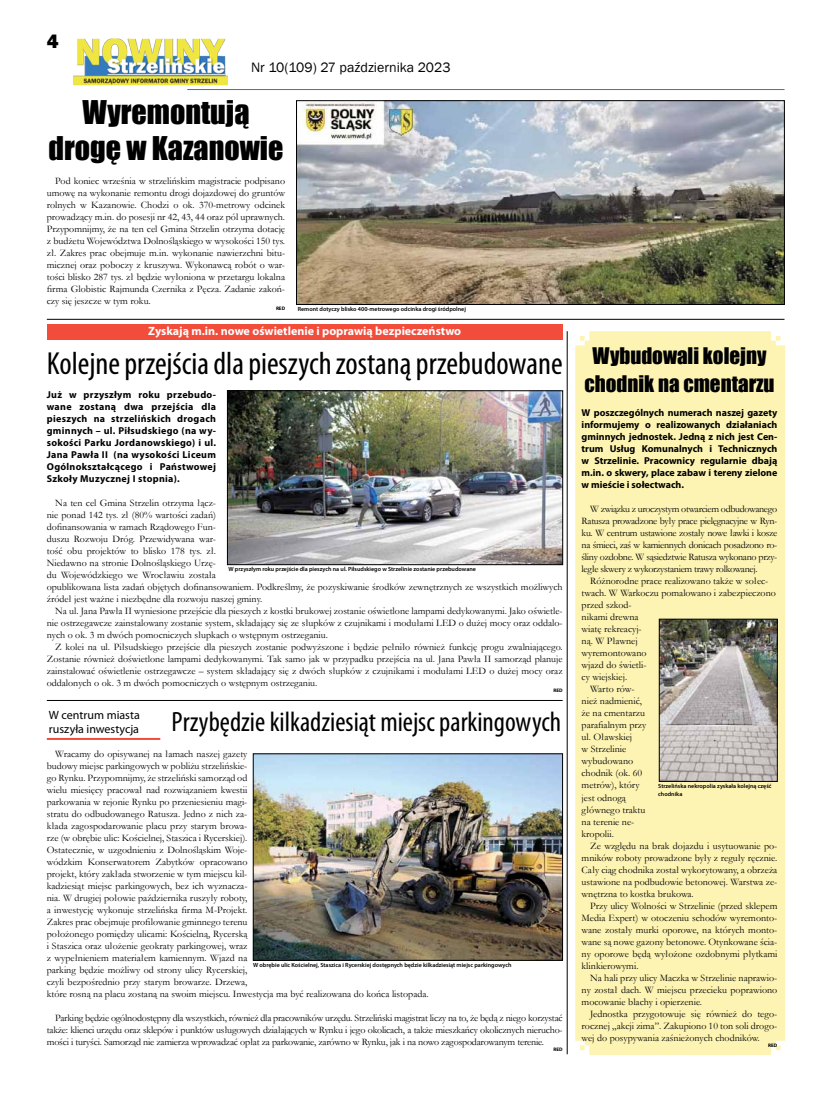
<style>
.page{position:relative;width:820px;height:1106px;background:#fff}
.page>*{position:absolute;margin:0;border:0;box-sizing:border-box;transform-origin:0 0}
.t1{font:condensed 32px "Myriad Pro";color:#000}
.t2{font:30px/36px "Impact";color:#000;text-align:center}
.t3{font:condensed 28px "Myriad Pro";color:#000}
.t4{font:21px/28.8px "Impact";color:#000;text-align:center}
.t5{font:800 20px "Franklin Gothic";color:#000}
.t6{font:14px "Franklin Gothic";color:#000}
.t7{font:700 12px "Myriad Pro";color:#fff}
.t8{font:12px/14.4px "Myriad Pro";color:#000}
.t9{font:10px/12px "Garamond";color:#000;text-align:justify}
.t10{font:700 10px/12px "Myriad Pro";letter-spacing:.015em;color:#000;text-align:justify}
.t11{font:600 6px/7.2px "Myriad Pro";color:#000}
.t12{font:700 5px "Myriad Pro";color:#000}
</style>
<div class="page">
<div style="left:47px;top:324px;width:515px;height:15px;background:#f24c3b"></div>
<div style="left:575px;top:331px;width:209px;height:723px;background:#fdf4b3"></div>
<hr style="left:187px;top:89px;width:597px;height:1px;background:#3379be">
<img style="left:73px;top:38px;width:155px;height:47px">
<img style="left:298px;top:103px;width:484px;height:199px">
<img style="left:661px;top:621px;width:114px;height:158px">
<div style="left:659px;top:619px;width:118px;height:162px;border:1px solid #000"></div>
<img style="left:255px;top:755px;width:305px;height:203px">
<div style="left:253px;top:753px;width:309px;height:207px;border:1px solid #000"></div>
<img style="left:229px;top:392px;width:331px;height:171px">
<div style="left:227px;top:390px;width:335px;height:175px;border:1px solid #000"></div>
<hr style="left:47px;top:319px;width:737px;height:1px;background:#000">
<hr style="left:566px;top:331px;width:1px;height:723px;background:#000">
<hr style="left:47px;top:738px;width:113px;height:2px;background:#f24c3b">
<hr style="left:47px;top:700px;width:515px;height:1px;background:#000">
<h3 class="t5" style="left:47px;top:28px;width:13px">4</h3>
<h3 class="t6" style="left:251px;top:59px;width:201px">Nr 10(109) 27 października 2023</h3>
<h2 class="t2" style="left:48px;top:94px;width:236px">Wyremontują drogę w Kazanowie</h2>
<p class="t9" style="left:47px;top:175px;width:240px;text-indent:9px">Pod koniec września w strzelińskim magistracie podpisano umowę na wykonanie remontu drogi dojazdowej do gruntów rolnych w Kazanowie. Chodzi o ok. 370-metrowy odcinek prowadzący m.in. do posesji nr 42, 43, 44 oraz pól uprawnych.<br>Przypomnijmy, że na ten cel Gmina Strzelin otrzyma dotację z budżetu Województwa Dolnośląskiego w wysokości 150 tys. zł. Zakres prac obejmuje m.in. wykonanie nawierzchni bitu&shy;micznej oraz poboczy z kruszywa. Wykonawcą robót o war&shy;tości blisko 287 tys. zł będzie wyłoniona w przetargu lokalna firma Globistic Rajmunda Czernika z Pęcza. Zadanie zakoń&shy;czy się jeszcze w tym roku.</p>
<p class="t12" style="left:276px;top:305px;width:11px">RED</p>
<p class="t11" style="left:297px;top:305px;width:170px">Remont dotyczy blisko 400-metrowego odcinka drogi śródpolnej</p>
<p class="t7" style="left:148px;top:323px;width:314px">Zyskają m.in. nowe oświetlenie i poprawią bezpieczeństwo</p>
<h1 class="t1" style="left:47px;top:344px;width:517px">Kolejne przejścia dla pieszych zostaną przebudowane</h1>
<p class="t10" style="left:47px;top:388px;width:171px">Już w przyszłym roku przebudo&shy;wane zostaną dwa przejścia dla pieszych na strzelińskich drogach gminnych – ul. Piłsudskiego (na wy&shy;sokości Parku Jordanowskiego) i ul.<br>Jana Pawła II (na wysokości Liceum Ogólnokształcącego i Państwowej Szkoły Muzycznej I stopnia).</p>
<p class="t9" style="left:47px;top:496px;width:517px;text-align:left;text-indent:9px">Na ten cel Gmina Strzelin otrzyma łącz-<br>nie ponad 142 tys. zł (80% wartości zadań)<br>dofinansowania w ramach Rządowego Fun-<br>duszu Rozwoju Dróg. Przewidywana war-<br>tość obu projektów to blisko 178 tys. zł.<br>Niedawno na stronie Dolnośląskiego Urzę-<br>du Wojewódzkiego we Wrocławiu została<br>opublikowana lista zadań objętych dofinansowaniem. Podkreślmy, że pozyskiwanie środków zewnętrznych ze wszystkich możliwych źródeł jest ważne i niezbędne dla rozwoju naszej gminy.</p>
<p class="t9" style="left:47px;top:604px;width:517px;text-indent:8px">Na ul. Jana Pawła II wyniesione przejście dla pieszych z kostki brukowej zostanie oświetlone lampami dedykowanymi. Jako oświetle&shy;nie ostrzegawcze zainstalowany zostanie system, składający się ze słupków z czujnikami i modułami LED o dużej mocy oraz oddalo&shy;nych o ok. 3 m dwóch pomocniczych słupkach o wstępnym ostrzeganiu.</p>
<p class="t9" style="left:47px;top:640px;width:517px;text-indent:9px">Z kolei na ul. Piłsudskiego przejście dla pieszych zostanie podwyższone i będzie pełniło również funkcję progu zwalniającego.<br>Zostanie również doświetlone lampami dedykowanymi. Tak samo jak w przypadku przejścia na ul. Jana Pawła II samorząd planuje zainstalować oświetlenie ostrzegawcze – system składający się z dwóch słupków z czujnikami i modułami LED o dużej mocy oraz oddalonych o ok. 3 m dwóch pomocniczych o wstępnym ostrzeganiu.</p>
<p class="t12" style="left:553px;top:687px;width:11px">RED</p>
<p class="t11" style="left:228px;top:565px;width:249px">W przyszłym roku przejście dla pieszych na ul. Piłsudskiego w Strzelinie zostanie przebudowane</p>
<p class="t8" style="left:49px;top:707px;width:92px">W centrum miasta ruszyła inwestycja</p>
<h3 class="t3" style="left:171px;top:704px;width:391px">Przybędzie kilkadziesiąt miejsc parkingowych</h3>
<p class="t9" style="left:47px;top:747px;width:383px;text-align:left;text-indent:9px">Wracamy do opisywanej na łamach naszej gazety<br>budowy miejsc parkingowych w pobliżu strzelińskie-<br>go Rynku. Przypomnijmy, że strzeliński samorząd od<br>wielu miesięcy pracował nad rozwiązaniem kwestii<br>parkowania w rejonie Rynku po przeniesieniu magi-<br>stratu do odbudowanego Ratusza. Jedno z nich za-<br>kłada zagospodarowanie placu przy starym browa-<br>rze (w obrębie ulic: Kościelnej, Staszica i Rycerskiej).<br>Ostatecznie, w uzgodnieniu z Dolnośląskim Woje-<br>wódzkim Konserwatorem Zabytków opracowano<br>projekt, który zakłada stworzenie w tym miejscu kil-<br>kadziesiąt miejsc parkingowych, bez ich wyznacza-<br>nia. W drugiej połowie października ruszyły roboty,<br>a inwestycję wykonuje strzelińska firma M-Projekt.<br>Zakres prac obejmuje profilowanie gminnego terenu<br>położonego pomiędzy ulicami: Kościelną, Rycerską<br>i Staszica oraz ułożenie geokraty parkingowej, wraz<br>z wypełnieniem materiałem kamiennym. Wjazd na<br>parking będzie możliwy od strony ulicy Rycerskiej,<br>czyli bezpośrednio przy starym browarze. Drzewa,<br>które rosną na placu zostaną na swoim miejscu. Inwestycja ma być realizowana do końca listopada.</p>
<p class="t9" style="left:47px;top:1011px;width:517px;text-indent:8px">Parking będzie ogólnodostępny dla wszystkich, również dla pracowników urzędu. Strzeliński magistrat liczy na to, że będą z niego korzystać także: klienci urzędu oraz sklepów i punktów usługowych działających w Rynku i jego okolicach, a także mieszkańcy okolicznych nierucho&shy;mości i turyści. Samorząd nie zamierza wprowadzać opłat za parkowanie, zarówno w Rynku, jak i na nowo zagospodarowanym terenie.</p>
<p class="t12" style="left:553px;top:1046px;width:11px">RED</p>
<p class="t11" style="left:253px;top:961px;width:260px">W obrębie ulic Kościelnej, Staszica i Rycerskiej dostępnych będzie kilkadziesiąt miejsc parkingowych</p>
<h3 class="t4" style="left:584px;top:340px;width:191px">Wybudowali kolejny chodnik na cmentarzu</h3>
<p class="t10" style="left:581px;top:406px;width:197px">W poszczególnych numerach naszej gazety informujemy o realizowanych działaniach gminnych jednostek. Jedną z nich jest Cen&shy;trum Usług Komunalnych i Technicznych w Strzelinie. Pracownicy regularnie dbają m.in. o skwery, place zabaw i tereny zielone w mieście i sołectwach.</p>
<p class="t9" style="left:581px;top:503px;width:197px;text-indent:8px">W związku z uroczystym otwarciem odbudowanego Ratusza prowadzone były prace pielęgnacyjne w Ryn&shy;ku. W centrum ustawione zostały nowe ławki i kosze na śmieci, zaś w kamiennych donicach posadzono ro&shy;śliny ozdobne. W sąsiedztwie Ratusza wykonano przy&shy;ległe skwery z wykorzystaniem trawy rolkowanej.</p>
<p class="t9" style="left:590px;top:575px;width:180px">Różnorodne prace realizowano także w sołec-</p>
<p class="t9" style="left:581px;top:587px;width:196px">twach. W Warkoczu pomalowano i zabezpieczono</p>
<p class="t9" style="left:581px;top:599px;width:52px">przed szkod-</p>
<p class="t9" style="left:581px;top:611px;width:58px">nikami drewna</p>
<p class="t9" style="left:581px;top:623px;width:62px">wiatę rekreacyj-</p>
<p class="t9" style="left:581px;top:635px;width:58px">ną. W Pławnej</p>
<p class="t9" style="left:581px;top:647px;width:66px">wyremontowano</p>
<p class="t9" style="left:581px;top:659px;width:66px">wjazd do świetli-</p>
<p class="t9" style="left:581px;top:671px;width:47px">cy wiejskiej.</p>
<p class="t9" style="left:590px;top:683px;width:46px">Warto rów-</p>
<p class="t9" style="left:581px;top:695px;width:62px">nież nadmienić,</p>
<p class="t9" style="left:581px;top:707px;width:65px">że na cmentarzu</p>
<p class="t9" style="left:581px;top:719px;width:66px">parafialnym przy</p>
<p class="t9" style="left:581px;top:731px;width:52px">ul. Oławskiej</p>
<p class="t9" style="left:581px;top:743px;width:46px">w Strzelinie</p>
<p class="t9" style="left:581px;top:755px;width:53px">wybudowano</p>
<p class="t9" style="left:581px;top:767px;width:62px">chodnik (ok. 60</p>
<p class="t9" style="left:581px;top:779px;width:59px">metrów), który</p>
<p class="t9" style="left:581px;top:791px;width:46px">jest odnogą</p>
<p class="t9" style="left:581px;top:803px;width:65px">głównego traktu</p>
<p class="t9" style="left:581px;top:815px;width:54px">na terenie ne-</p>
<p class="t9" style="left:581px;top:827px;width:34px">kropolii.</p>
<p class="t9" style="left:590px;top:839px;width:189px">Ze względu na brak dojazdu i usytuowanie po-</p>
<p class="t9" style="left:581px;top:851px;width:197px">mników roboty prowadzone były z reguły ręcznie.</p>
<p class="t9" style="left:581px;top:863px;width:197px">Cały ciąg chodnika został wykorytowany, a obrzeża</p>
<p class="t9" style="left:581px;top:875px;width:197px">ustawione na podbudowie betonowej. Warstwa ze-</p>
<p class="t9" style="left:581px;top:887px;width:114px">wnętrzna to kostka brukowa.</p>
<p class="t9" style="left:590px;top:899px;width:189px">Przy ulicy Wolności w Strzelinie (przed sklepem</p>
<p class="t9" style="left:581px;top:911px;width:197px">Media Expert) w otoczeniu schodów wyremonto-</p>
<p class="t9" style="left:581px;top:923px;width:197px">wane zostały murki oporowe, na których monto-</p>
<p class="t9" style="left:581px;top:935px;width:197px">wane są nowe gazony betonowe. Otynkowane ścia-</p>
<p class="t9" style="left:581px;top:947px;width:197px">ny oporowe będą wyłożone ozdobnymi płytkami</p>
<p class="t9" style="left:581px;top:959px;width:58px">klinkierowymi.</p>
<p class="t9" style="left:590px;top:971px;width:189px">Na hali przy ulicy Maczka w Strzelinie naprawio-</p>
<p class="t9" style="left:581px;top:983px;width:197px">ny został dach. W miejscu przecieku poprawiono</p>
<p class="t9" style="left:581px;top:995px;width:122px">mocowanie blachy i opierzenie.</p>
<p class="t9" style="left:590px;top:1007px;width:189px">Jednostka przygotowuje się również do tego-</p>
<p class="t9" style="left:581px;top:1019px;width:197px">rocznej „akcji zima”. Zakupiono 10 ton soli drogo-</p>
<p class="t9" style="left:581px;top:1031px;width:179px">wej do posypywania zaśnieżonych chodników.</p>
<p class="t12" style="left:768px;top:1041px;width:11px">RED</p>
<p class="t11" style="left:658px;top:782px;width:115px">Strzelińska nekropolia zyskała kolejną część chodnika</p>
</div>
